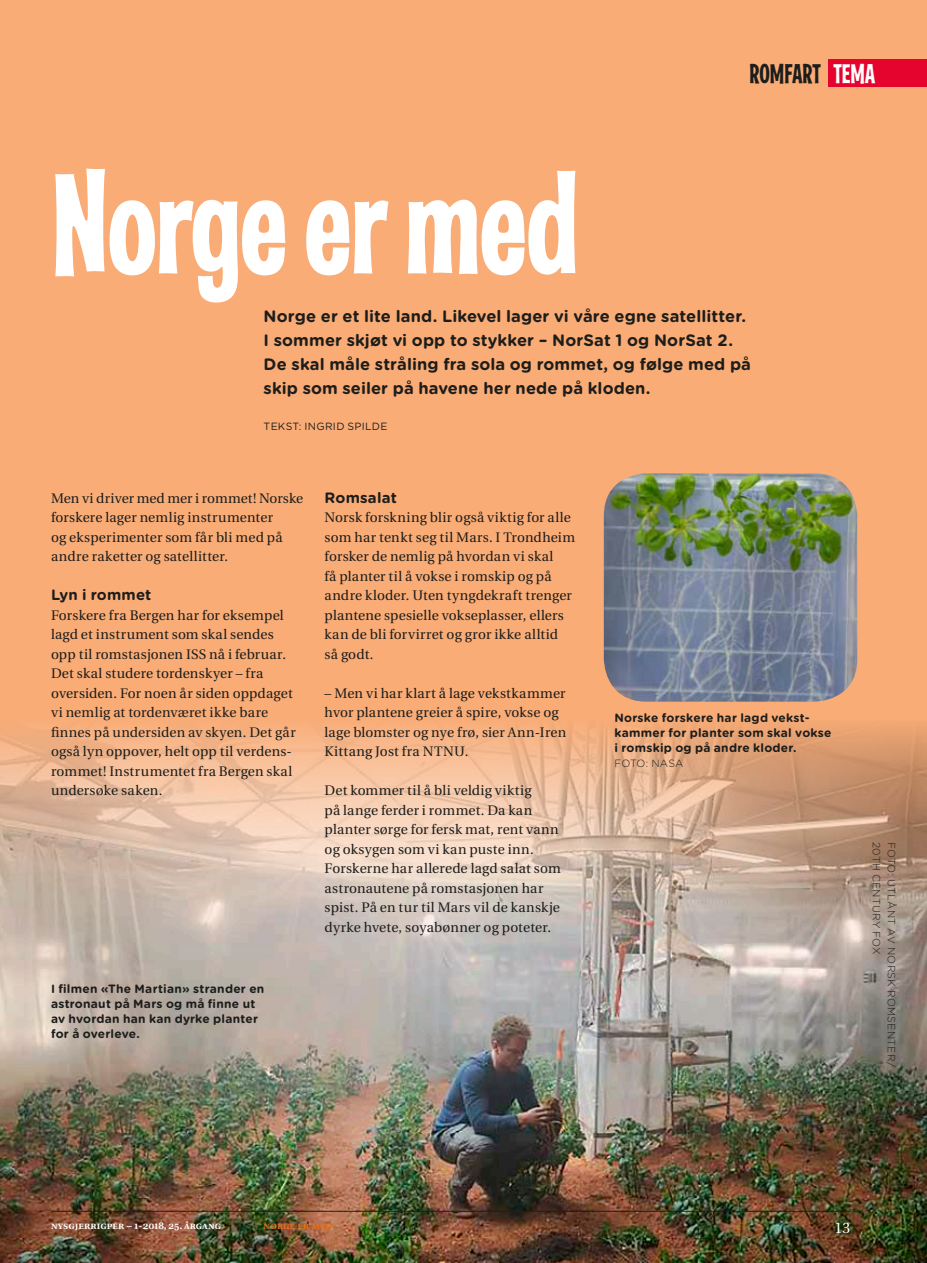
<style>
.page{position:relative;width:927px;height:1263px;background:#f9ac76}
.page>*{position:absolute;margin:0;border:0;box-sizing:border-box;transform-origin:0 0}
.t1{font:150px "Las Vegas OT Jackpot";letter-spacing:-.01em;color:#fff}
.t2{font:27.75px "Las Vegas OT Jackpot";letter-spacing:-.005em;color:#1d1d1b}
.t3{font:700 16.5px/24px "Gotham Rounded";letter-spacing:.005em;color:#1d1d1b}
.t4{font:700 15px "Gotham Rounded";letter-spacing:.01em;color:#1d1d1b}
.t5{font:15px "Utopia";color:#fff}
.t6{font:13.8px/19.5px "Utopia";letter-spacing:.01em;color:#1d1d1b}
.t7{font:700 12px/15px "Gotham Rounded";letter-spacing:.02em;color:#1d1d1b}
.t8{font:300 10.5px "Gotham Rounded";letter-spacing:.02em;color:#1d1d1b}
.t9{font:10.5px "Utopia Semibold SC";letter-spacing:.015em;color:#fff}
.t10{font:10.5px "Gotham Rounded";letter-spacing:.03em;color:#1d1d1b}
.t11{font:10.5px "Utopia Semibold SC";letter-spacing:.015em;color:#ec7017}
.s1{color:#fff}
</style>
<div class="page">
<img style="left:0;top:725px;width:927px;height:538px">
<img style="left:604px;top:473px;width:253px;height:229px">
<hr style="left:51px;top:1211px;width:799px;height:1px;background:#1d1d1b">
<div style="left:828px;top:60px;width:99px;height:27px;background:#e4042d"></div>
<h2 class="t2" style="left:750px;top:59px;width:127px">ROMFART <span class="s1">TEMA</span></h2>
<h1 class="t1" style="left:51px;top:141px;width:529px">Norge er med</h1>
<p class="t3" style="left:264px;top:303px;width:489px">Norge er et lite land. Likevel lager vi våre egne satellitter.<br>I sommer skjøt vi opp to stykker – NorSat 1 og NorSat 2.<br>De skal måle stråling fra sola og rommet, og følge med på skip som seiler på havene her nede på kloden.</p>
<p class="t10" style="left:264px;top:419px;width:125px">TEKST: INGRID SPILDE</p>
<p class="t6" style="left:51px;top:488px;width:254px">Men vi driver med mer i rommet! Norske forskere lager nemlig instrumenter<br>og eksperimenter som får bli med på andre raketter og satellitter.</p>
<p class="t4" style="left:51px;top:584px;width:102px">Lyn i rommet</p>
<p class="t6" style="left:51px;top:605px;width:246px">Forskere fra Bergen har for eksempel lagd et instrument som skal sendes opp til romstasjonen ISS nå i februar.<br>Det skal studere tordenskyer – fra oversiden. For noen år siden oppdaget vi nemlig at tordenværet ikke bare finnes på undersiden av skyen. Det går også lyn oppover, helt opp til verdens&shy;rommet! Instrumentet fra Bergen skal undersøke saken.</p>
<p class="t7" style="left:51px;top:981px;width:215px">I filmen «The Martian» strander en astronaut på Mars og må finne ut av hvordan han kan dyrke planter for å overleve.</p>
<p class="t4" style="left:325px;top:486px;width:74px">Romsalat</p>
<p class="t6" style="left:325px;top:508px;width:252px">Norsk forskning blir også viktig for alle som har tenkt seg til Mars. I Trondheim forsker de nemlig på hvordan vi skal<br>få planter til å vokse i romskip og på andre kloder. Uten tyngdekraft trenger plantene spesielle vokseplasser, ellers kan de bli forvirret og gror ikke alltid<br>så godt.</p>
<p class="t6" style="left:325px;top:683px;width:243px">– Men vi har klart å lage vekstkammer hvor plantene greier å spire, vokse og lage blomster og nye frø, sier Ann-Iren Kittang Jost fra NTNU.</p>
<p class="t6" style="left:325px;top:781px;width:238px">Det kommer til å bli veldig viktig<br>på lange ferder i rommet. Da kan planter sørge for fersk mat, rent vann og oksygen som vi kan puste inn.<br>Forskerne har allerede lagd salat som astronautene på romstasjonen har spist. På en tur til Mars vil de kanskje dyrke hvete, soyabønner og poteter.</p>
<p class="t7" style="left:614px;top:710px;width:219px">Norske forskere har lagd vekst&shy;kammer for planter som skal vokse i romskip og på andre kloder.</p>
<p class="t8" style="left:614px;top:756px;width:71px">FOTO: NASA</p>
<p class="t8" style="left:883px;top:842px;width:114px;rotate:90deg">20TH CENTURY FOX</p>
<p class="t8" style="left:898px;top:842px;width:226px;rotate:90deg">FOTO: UTLÅNT AV NORSK ROMSENTER/</p>
<p class="t9" style="left:51px;top:1220px;width:171px">nysgjerrigper – 1-2018, 25. årgang</p>
<p class="t11" style="left:264px;top:1220px;width:70px">norge er med</p>
<p class="t5" style="left:834px;top:1219px;width:17px">13</p>
</div>
